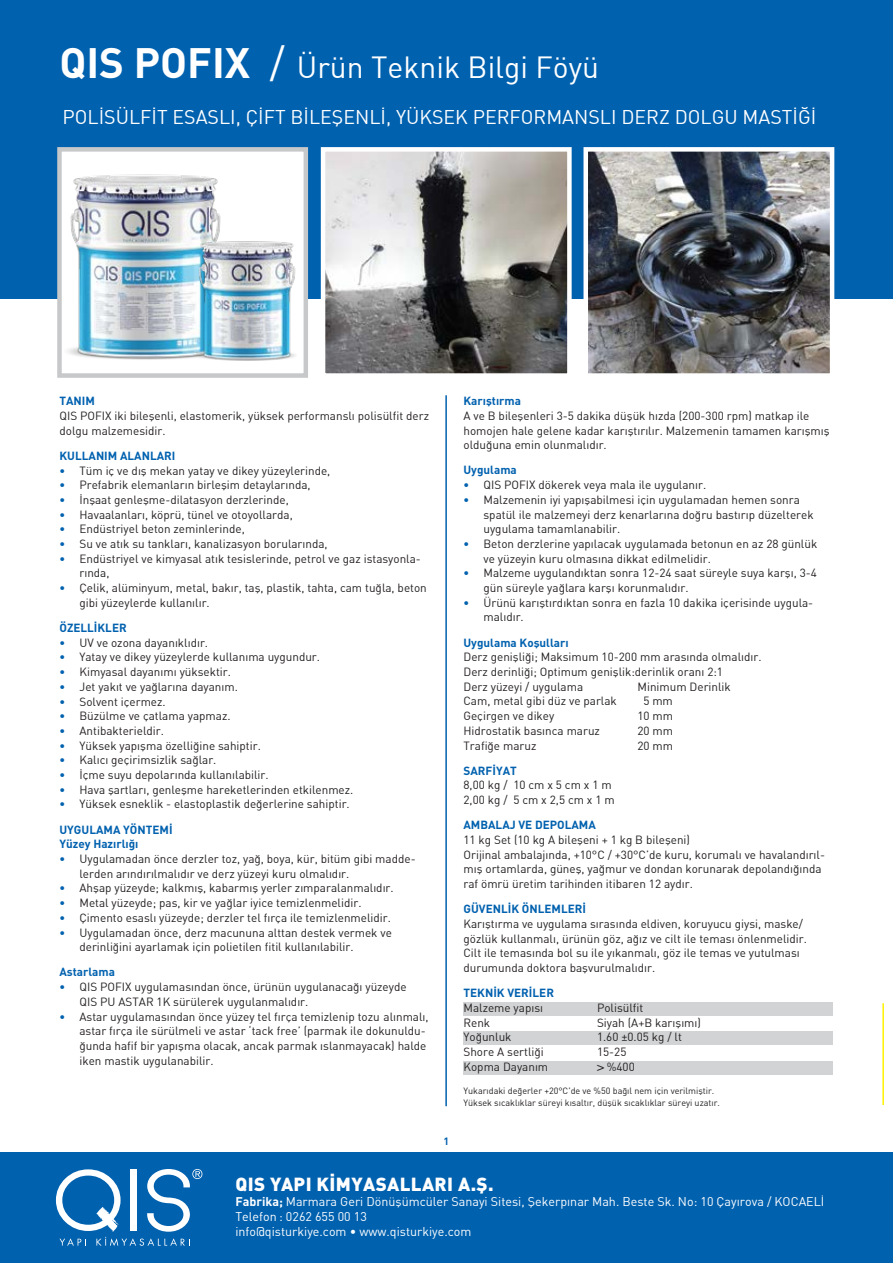
<style>
.page{position:relative;width:893px;height:1263px;background:#fff}
.page>*{position:absolute;margin:0;border:0;box-sizing:border-box;transform-origin:0 0}
.t1{font:30px "DINT";color:#fff}
.t2{font:19.5px "DINT";color:#fff}
.t3{font:18.75px "DINT Black";letter-spacing:.02em;color:#fff}
.t4{font:12.45px/15px "DINT";color:#fff}
.t5{font:11.7px/14.7px "DINT";color:#231f20}
.t6{font:11.7px/14.7px "DINT Bold";color:#0061af}
.t7{font:10.5px "DINT Bold";color:#0061af}
.t8{font:9px/12px "DINT";color:#231f20}
.s1{font-family:"DINT Bold";font-size:42px}
.s2{font-size:42px}
.s3{font-family:"DINT Bold";color:#0061af}
.s4{font-family:"Helvetica"}
.s5{font-family:"DINT Bold"}
</style>
<div class="page">
<div style="left:0;top:0;width:893px;height:299px;background:#0061af"></div>
<div style="left:0;top:1153px;width:893px;height:110px;background:#0061af"></div>
<svg style="left:56px;top:1169px;width:146px;height:77px"></svg>
<div style="left:463px;top:1002px;width:370px;height:13px;background:#d1d3d4"></div>
<div style="left:463px;top:1031px;width:370px;height:13px;background:#d1d3d4"></div>
<div style="left:463px;top:1061px;width:370px;height:13px;background:#d1d3d4"></div>
<hr style="left:445px;top:395px;width:2px;height:711px;background:#0061af">
<hr style="left:882px;top:1003px;width:2px;height:102px;background:#fff200">
<img style="left:326px;top:152px;width:241px;height:221px">
<div style="left:321px;top:147px;width:251px;height:231px;border:4px solid #fff"></div>
<img style="left:588px;top:152px;width:241px;height:221px">
<div style="left:583px;top:147px;width:251px;height:231px;border:4px solid #fff"></div>
<div style="left:57px;top:147px;width:251px;height:231px;background:#fff;border:4px solid #c7c8ca"></div>
<img style="left:67px;top:174px;width:154px;height:186px">
<img style="left:195px;top:236px;width:101px;height:125px">
<h1 class="t1" style="left:59px;top:48px;width:541px"><span class="s1">QIS POFIX</span> <span class="s2">/</span> Ürün Teknik Bilgi Föyü</h1>
<h2 class="t2" style="left:63px;top:105px;width:755px">POLİSÜLFİT ESASLI, ÇİFT BİLEŞENLİ, YÜKSEK PERFORMANSLI DERZ DOLGU MASTİĞİ</h2>
<p class="t6" style="left:59px;top:393px;width:37px">TANIM</p>
<p class="t5" style="left:59px;top:408px;width:371px">QIS POFIX iki bileşenli, elastomerik, yüksek performanslı polisülfit derz dolgu malzemesidir.</p>
<p class="t6" style="left:59px;top:448px;width:117px">KULLANIM ALANLARI</p>
<p class="t5" style="left:59px;top:463px;width:272px"><span class="s3">•</span> Tüm iç ve dış mekan yatay ve dikey yüzeylerinde,</p>
<p class="t5" style="left:59px;top:477px;width:253px"><span class="s3">•</span> Prefabrik elemanların birleşim detaylarında,</p>
<p class="t5" style="left:59px;top:492px;width:231px"><span class="s3">•</span> İnşaat genleşme-dilatasyon derzlerinde,</p>
<p class="t5" style="left:59px;top:507px;width:235px"><span class="s3">•</span> Havaalanları, köprü, tünel ve otoyollarda,</p>
<p class="t5" style="left:59px;top:522px;width:187px"><span class="s3">•</span> Endüstriyel beton zeminlerinde,</p>
<p class="t5" style="left:59px;top:536px;width:270px"><span class="s3">•</span> Su ve atık su tankları, kanalizasyon borularında,</p>
<p class="t5" style="left:79px;top:551px;width:343px;text-indent:-20px"><span class="s3">•</span> Endüstriyel ve kimyasal atık tesislerinde, petrol ve gaz istasyonla&shy;rında,</p>
<p class="t5" style="left:79px;top:580px;width:349px;text-indent:-20px"><span class="s3">•</span> Çelik, alüminyum, metal, bakır, taş, plastik, tahta, cam tuğla, beton gibi yüzeylerde kullanılır.</p>
<p class="t6" style="left:59px;top:620px;width:69px">ÖZELLİKLER</p>
<p class="t5" style="left:59px;top:635px;width:150px"><span class="s3">•</span> UV ve ozona dayanıklıdır.</p>
<p class="t5" style="left:59px;top:650px;width:262px"><span class="s3">•</span> Yatay ve dikey yüzeylerde kullanıma uygundur.</p>
<p class="t5" style="left:59px;top:664px;width:173px"><span class="s3">•</span> Kimyasal dayanımı yüksektir.</p>
<p class="t5" style="left:59px;top:679px;width:180px"><span class="s3">•</span> Jet yakıt ve yağlarına dayanım.</p>
<p class="t5" style="left:59px;top:694px;width:108px"><span class="s3">•</span> Solvent içermez.</p>
<p class="t5" style="left:59px;top:708px;width:173px"><span class="s3">•</span> Büzülme ve çatlama yapmaz.</p>
<p class="t5" style="left:59px;top:723px;width:106px"><span class="s3">•</span> Antibakterieldir.</p>
<p class="t5" style="left:59px;top:738px;width:203px"><span class="s3">•</span> Yüksek yapışma özelliğine sahiptir.</p>
<p class="t5" style="left:59px;top:752px;width:158px"><span class="s3">•</span> Kalıcı geçirimsizlik sağlar.</p>
<p class="t5" style="left:59px;top:767px;width:211px"><span class="s3">•</span> İçme suyu depolarında kullanılabilir.</p>
<p class="t5" style="left:59px;top:782px;width:295px"><span class="s3">•</span> Hava şartları, genleşme hareketlerinden etkilenmez.</p>
<p class="t5" style="left:59px;top:797px;width:292px"><span class="s3">•</span> Yüksek esneklik - elastoplastik değerlerine sahiptir.</p>
<p class="t6" style="left:59px;top:821px;width:115px">UYGULAMA YÖNTEMİ<br>Yüzey Hazırlığı</p>
<p class="t5" style="left:79px;top:851px;width:338px;text-indent:-20px"><span class="s3">•</span> Uygulamadan önce derzler toz, yağ, boya, kür, bitüm gibi madde&shy;lerden arındırılmalıdır ve derz yüzeyi kuru olmalıdır.</p>
<p class="t5" style="left:59px;top:881px;width:336px"><span class="s3">•</span> Ahşap yüzeyde; kalkmış, kabarmış yerler zımparalanmalıdır.</p>
<p class="t5" style="left:59px;top:895px;width:304px"><span class="s3">•</span> Metal yüzeyde; pas, kir ve yağlar iyice temizlenmelidir.</p>
<p class="t5" style="left:59px;top:910px;width:333px"><span class="s3">•</span> Çimento esaslı yüzeyde; derzler tel fırça ile temizlenmelidir.</p>
<p class="t5" style="left:79px;top:925px;width:314px;text-indent:-20px"><span class="s3">•</span> Uygulamadan önce, derz macununa alttan destek vermek ve derinliğini ayarlamak için polietilen fitil kullanılabilir.</p>
<p class="t6" style="left:59px;top:964px;width:57px">Astarlama</p>
<p class="t5" style="left:79px;top:979px;width:329px;text-indent:-20px"><span class="s3">•</span> QIS POFIX uygulamasından önce, ürünün uygulanacağı yüzeyde<br>QIS PU ASTAR 1K sürülerek uygulanmalıdır.</p>
<p class="t5" style="left:79px;top:1009px;width:351px;text-indent:-20px"><span class="s3">•</span> Astar uygulamasından önce yüzey tel fırça temizlenip tozu alınmalı, astar fırça ile sürülmeli ve astar ‘tack free’ (parmak ile dokunuldu&shy;ğunda hafif bir yapışma olacak, ancak parmak ıslanmayacak) halde iken mastik uygulanabilir.</p>
<p class="t7" style="left:444px;top:1135px;width:7px">1</p>
<p class="t6" style="left:463px;top:393px;width:59px">Karıştırma</p>
<p class="t5" style="left:463px;top:408px;width:368px">A ve B bileşenleri 3-5 dakika düşük hızda (200-300 rpm) matkap ile homojen hale gelene kadar karıştırılır. Malzemenin tamamen karışmış olduğuna emin olunmalıdır.</p>
<p class="t6" style="left:463px;top:462px;width:55px">Uygulama</p>
<p class="t5" style="left:463px;top:477px;width:244px"><span class="s3">•</span> QIS POFIX dökerek veya mala ile uygulanır.</p>
<p class="t5" style="left:483px;top:492px;width:332px;text-indent:-20px"><span class="s3">•</span> Malzemenin iyi yapışabilmesi için uygulamadan hemen sonra spatül ile malzemeyi derz kenarlarına doğru bastırıp düzelterek uygulama tamamlanabilir.</p>
<p class="t5" style="left:483px;top:536px;width:335px;text-indent:-20px"><span class="s3">•</span> Beton derzlerine yapılacak uygulamada betonun en az 28 günlük ve yüzeyin kuru olmasına dikkat edilmelidir.</p>
<p class="t5" style="left:483px;top:565px;width:335px;text-indent:-20px"><span class="s3">•</span> Malzeme uygulandıktan sonra 12-24 saat süreyle suya karşı, 3-4 gün süreyle yağlara karşı korunmalıdır.</p>
<p class="t5" style="left:483px;top:595px;width:331px;text-indent:-20px"><span class="s3">•</span> Ürünü karıştırdıktan sonra en fazla 10 dakika içerisinde uygula&shy;malıdır.</p>
<p class="t6" style="left:463px;top:634px;width:107px">Uygulama Koşulları</p>
<p class="t5" style="left:463px;top:649px;width:300px">Derz genişliği; Maksimum 10-200 mm arasında olmalıdır.<br>Derz derinliği; Optimum genişlik:derinlik oranı 2:1<br>Derz yüzeyi / uygulama</p>
<p class="t5" style="left:637px;top:679px;width:95px">Minimum Derinlik</p>
<p class="t5" style="left:463px;top:694px;width:155px">Cam, metal gibi düz ve parlak</p>
<p class="t5" style="left:643px;top:694px;width:31px">5 mm</p>
<p class="t5" style="left:463px;top:708px;width:92px">Geçirgen ve dikey</p>
<p class="t5" style="left:637px;top:708px;width:37px">10 mm</p>
<p class="t5" style="left:463px;top:723px;width:138px">Hidrostatik basınca maruz</p>
<p class="t5" style="left:637px;top:723px;width:37px">20 mm</p>
<p class="t5" style="left:463px;top:738px;width:74px">Trafiğe maruz</p>
<p class="t5" style="left:637px;top:738px;width:37px">20 mm</p>
<p class="t6" style="left:463px;top:763px;width:55px">SARFİYAT</p>
<p class="t5" style="left:463px;top:778px;width:153px">8,00 kg / 10 cm x 5 cm x 1 m<br>2,00 kg / 5 cm x 2,5 cm x 1 m</p>
<p class="t6" style="left:463px;top:817px;width:134px">AMBALAJ VE DEPOLAMA</p>
<p class="t5" style="left:463px;top:832px;width:363px">11 kg Set (10 kg A bileşeni + 1 kg B bileşeni)<br>Orijinal ambalajında, +10°C / +30°C’de kuru, korumalı ve havalandırıl&shy;mış ortamlarda, güneş, yağmur ve dondan korunarak depolandığında raf ömrü üretim tarihinden itibaren 12 aydır.</p>
<p class="t6" style="left:463px;top:901px;width:124px">GÜVENLİK ÖNLEMLERİ</p>
<p class="t5" style="left:463px;top:916px;width:345px">Karıştırma ve uygulama sırasında eldiven, koruyucu giysi, maske/ gözlük kullanmalı, ürünün göz, ağız ve cilt ile teması önlenmelidir.<br>Cilt ile temasında bol su ile yıkanmalı, göz ile temas ve yutulması durumunda doktora başvurulmalıdır.</p>
<p class="t6" style="left:463px;top:985px;width:92px">TEKNİK VERİLER</p>
<p class="t5" style="left:463px;top:1000px;width:81px">Malzeme yapısı</p>
<p class="t5" style="left:597px;top:1000px;width:48px">Polisülfit</p>
<p class="t5" style="left:463px;top:1015px;width:28px">Renk</p>
<p class="t5" style="left:597px;top:1015px;width:105px">Siyah (A+B karışımı)</p>
<p class="t5" style="left:463px;top:1030px;width:50px">Yoğunluk</p>
<p class="t5" style="left:597px;top:1030px;width:86px">1.60 ±0.05 kg / lt</p>
<p class="t5" style="left:463px;top:1044px;width:82px">Shore A sertliği</p>
<p class="t5" style="left:597px;top:1044px;width:31px">15-25</p>
<p class="t5" style="left:463px;top:1059px;width:86px">Kopma Dayanım</p>
<p class="t5" style="left:597px;top:1059px;width:39px"><span class="s4">&gt;</span> %400</p>
<p class="t8" style="left:463px;top:1084px;width:258px">Yukarıdaki değerler +20°C'de ve %50 bağıl nem için verilmiştir.<br>Yüksek sıcaklıklar süreyi kısaltır, düşük sıcaklıklar süreyi uzatır.</p>
<h3 class="t3" style="left:235px;top:1171px;width:260px">QIS YAPI KİMYASALLARI A.Ş.</h3>
<p class="t4" style="left:235px;top:1194px;width:591px"><span class="s5">Fabrika;</span> Marmara Geri Dönüşümcüler Sanayi Sitesi, Şekerpınar Mah. Beste Sk. No: 10 Çayırova / KOCAELİ<br>Telefon : 0262 655 00 13<br>info@qisturkiye.com • www.qisturkiye.com</p>
</div>
